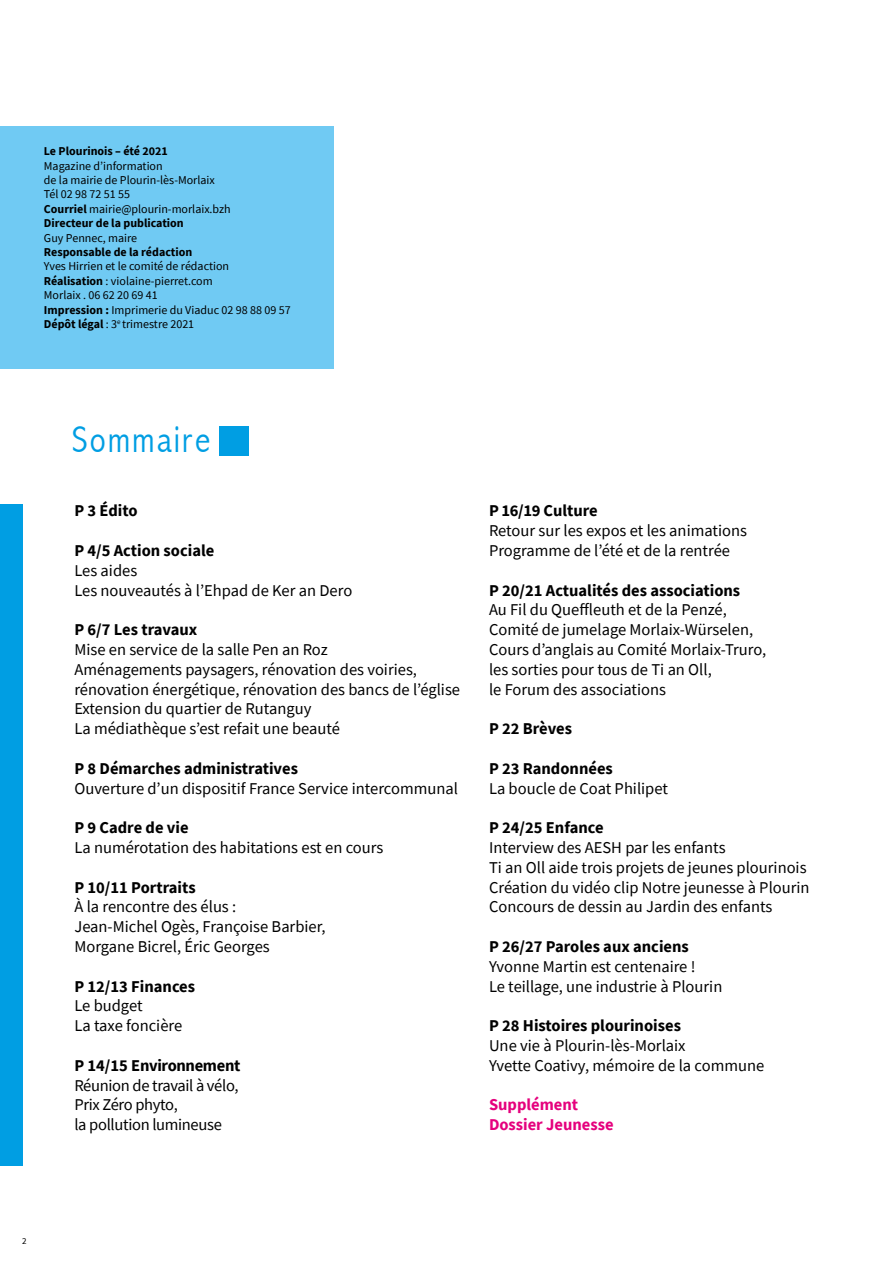
<style>
.page{position:relative;width:893px;height:1263px;background:#fff}
.page>*{position:absolute;margin:0;border:0;box-sizing:border-box;transform-origin:0 0}
.t1{font:300 condensed 37.5px "Abadi";letter-spacing:.05em;color:#009ee3}
.t2{font:16.5px/19.8px "Source Sans Pro";color:#000}
.t3{font:700 16.5px "Source Sans Pro";color:#000}
.t4{font:16.5px/19.8px "Source Sans Pro";letter-spacing:-.02em;color:#000}
.t5{font:700 16.5px/19.8px "Source Sans Pro";color:#e5007d}
.t6{font:700 16.5px "Source Sans Pro";letter-spacing:-.02em;color:#000}
.t7{font:12px/14.4px "Source Sans Pro";color:#000}
.t8{font:700 12px "Source Sans Pro";color:#000}
.t9{font:9px "Source Sans Pro";color:#000}
.s1{font-weight:700}
</style>
<div class="page">
<div style="left:0;top:126px;width:334px;height:242px;background:#70caf3"></div>
<div style="left:219px;top:426px;width:30px;height:30px;background:#009ee3"></div>
<div style="left:0;top:504px;width:22px;height:661px;background:#009ee3"></div>
<p class="t8" style="left:44px;top:143px;width:125px">Le Plourinois – été 2021</p>
<p class="t7" style="left:44px;top:158px;width:188px">Magazine d’information<br>de la mairie de Plourin-lès-Morlaix<br>Tél 02 98 72 51 55<br><span class="s1">Courriel</span> mairie@plourin-morlaix.bzh<br><span class="s1">Directeur de la publication</span></p>
<p class="t7" style="left:44px;top:230px;width:95px">Guy Pennec, maire</p>
<p class="t8" style="left:44px;top:244px;width:150px">Responsable de la rédaction</p>
<p class="t7" style="left:44px;top:259px;width:248px">Yves Hirrien et le comité de rédaction <span class="s1">Réalisation</span> : violaine-pierret.com<br>Morlaix . 06 62 20 69 41<br><span class="s1">Impression :</span> Imprimerie du Viaduc 02 98 88 09 57<br><span class="s1">Dépôt légal</span> : 3<sup>e</sup> trimestre 2021</p>
<h1 class="t1" style="left:72px;top:418px;width:140px">Sommaire</h1>
<p class="t3" style="left:74px;top:500px;width:65px">P 3 Édito</p>
<p class="t3" style="left:74px;top:539px;width:141px">P 4/5 Action sociale</p>
<p class="t2" style="left:74px;top:560px;width:279px">Les aides<br>Les nouveautés à l’Ehpad de Ker an Dero</p>
<p class="t3" style="left:74px;top:618px;width:124px">P 6/7 Les travaux</p>
<p class="t2" style="left:74px;top:639px;width:387px">Mise en service de la salle Pen an Roz<br>Aménagements paysagers, rénovation des voiries, rénovation énergétique, rénovation des bancs de l’église Extension du quartier de Rutanguy<br>La médiathèque s’est refait une beauté</p>
<p class="t3" style="left:74px;top:757px;width:225px">P 8 Démarches administratives</p>
<p class="t2" style="left:74px;top:778px;width:385px">Ouverture d’un dispositif France Service intercommunal</p>
<p class="t3" style="left:74px;top:816px;width:116px">P 9 Cadre de vie</p>
<p class="t2" style="left:74px;top:837px;width:310px">La numérotation des habitations est en cours</p>
<p class="t3" style="left:74px;top:876px;width:123px">P 10/11 Portraits</p>
<p class="t2" style="left:74px;top:897px;width:253px">À la rencontre des élus :<br>Jean-Michel Ogès, Françoise Barbier,<br>Morgane Bicrel, Éric Georges</p>
<p class="t3" style="left:74px;top:975px;width:122px">P 12/13 Finances</p>
<p class="t2" style="left:74px;top:996px;width:109px">Le budget<br>La taxe foncière</p>
<p class="t6" style="left:74px;top:1054px;width:168px">P 14/15 Environnement</p>
<p class="t4" style="left:74px;top:1075px;width:166px">Réunion de travail à vélo,<br>Prix Zéro phyto,<br>la pollution lumineuse</p>
<p class="t3" style="left:489px;top:500px;width:110px">P 16/19 Culture</p>
<p class="t2" style="left:489px;top:521px;width:259px">Retour sur les expos et les animations<br>Programme de l’été et de la rentrée</p>
<p class="t3" style="left:489px;top:579px;width:253px">P 20/21 Actualités des associations</p>
<p class="t2" style="left:489px;top:600px;width:279px">Au Fil du Queffleuth et de la Penzé, Comité de jumelage Morlaix-Würselen, Cours d’anglais au Comité Morlaix-Truro, les sorties pour tous de Ti an Oll,<br>le Forum des associations</p>
<p class="t3" style="left:489px;top:717px;width:85px">P 22 Brèves</p>
<p class="t3" style="left:489px;top:757px;width:125px">P 23 Randonnées</p>
<p class="t2" style="left:489px;top:778px;width:181px">La boucle de Coat Philipet</p>
<p class="t3" style="left:489px;top:816px;width:116px">P 24/25 Enfance</p>
<p class="t2" style="left:489px;top:837px;width:322px">Interview des AESH par les enfants<br>Ti an Oll aide trois projets de jeunes plourinois Création du vidéo clip Notre jeunesse à Plourin Concours de dessin au Jardin des enfants</p>
<p class="t3" style="left:489px;top:935px;width:201px">P 26/27 Paroles aux anciens</p>
<p class="t2" style="left:489px;top:956px;width:235px">Yvonne Martin est centenaire !<br>Le teillage, une industrie à Plourin</p>
<p class="t3" style="left:489px;top:1014px;width:193px">P 28 Histoires plourinoises</p>
<p class="t2" style="left:489px;top:1035px;width:277px">Une vie à Plourin-lès-Morlaix<br>Yvette Coativy, mémoire de la commune</p>
<p class="t5" style="left:489px;top:1095px;width:126px">Supplément<br>Dossier Jeunesse</p>
<p class="t9" style="left:22px;top:1235px;width:6px">2</p>
</div>
